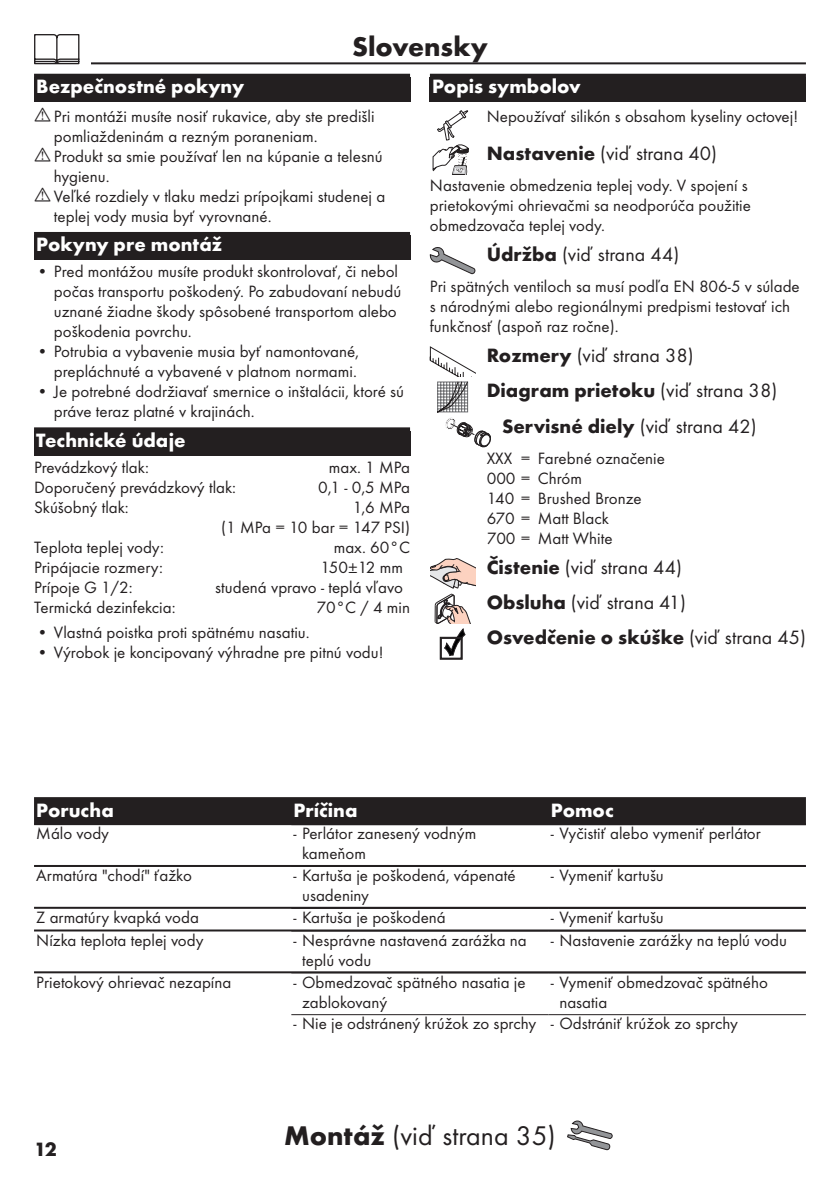
<style>
.page{position:relative;width:840px;height:1191px;background:#fff}
.page>*{position:absolute;margin:0;border:0;box-sizing:border-box;transform-origin:0 0}
.Montage_mit_Symbol_SK{font:28px "Futura TOT Boo";color:#231f20}
.Sprache_Rahmenwechsel_SK{font:700 28px "Futura TOT";color:#231f20}
.Ueberschrift_Grafik_SK{font:700 20px "Futura TOT";color:#231f20}
.Ueberschrift_Grafik__folgeText_SK{font:20px "Futura TOT Boo";color:#231f20}
.Ueberschrift_SK{font:700 20px "Futura TOT";color:#fff}
.Ueberschrift_Grafik_SK-2{font:20px "Futura TOT Boo";color:#231f20}
.Tabelle_Kopf_SK{font:700 20px "Futura TOT";color:#fff}
.Ueberschrift___SK{font:700 20px "Futura TOT";color:#fff}
.Normaltext_nach_Grafik_SK{font:17px/20px "Futura TOT Boo";color:#231f20}
.Techn__Daten_SK{font:17px/20px "Futura TOT Boo";color:#231f20;text-align:right}
.Tabelle_Spalte_SK{font:17px "Futura TOT Boo";color:#231f20}
.Farbe_SK{font:17px/20px "Futura TOT Boo";color:#231f20}
.Normaltext_Grafik_SK{font:17px "Futura TOT Boo";color:#231f20}
.s1{font-family:"Futura TOT";font-weight:700}
.s2{font-family:"Futura TOT Boo";font-weight:400}
</style>
<div class="page">
<hr style="left:34px;top:62px;width:771px;height:2px;background:#231f20">
<div style="left:23px;top:34px;width:68px;height:34px;background:#fff"></div>
<svg style="left:34px;top:34px;width:45px;height:30px"></svg>
<svg style="left:567px;top:1120px;width:45px;height:30px"></svg>
<div style="left:34px;top:74px;width:376px;height:28px;background:#231f20"></div>
<div style="left:34px;top:232px;width:376px;height:28px;background:#231f20"></div>
<div style="left:34px;top:427px;width:376px;height:28px;background:#231f20"></div>
<div style="left:429px;top:74px;width:376px;height:28px;background:#231f20"></div>
<svg style="left:432px;top:110px;width:36px;height:65px"></svg>
<svg style="left:429px;top:247px;width:46px;height:27px"></svg>
<svg style="left:429px;top:346px;width:61px;height:101px"></svg>
<svg style="left:430px;top:558px;width:45px;height:30px"></svg>
<svg style="left:434px;top:594px;width:36px;height:65px"></svg>
<div style="left:34px;top:797px;width:771px;height:26px;background:#231f20"></div>
<hr style="left:34px;top:823px;width:771px;height:2px;background:#231f20">
<hr style="left:34px;top:865px;width:771px;height:2px;background:#231f20">
<hr style="left:34px;top:906px;width:771px;height:2px;background:#231f20">
<hr style="left:34px;top:929px;width:771px;height:2px;background:#231f20">
<hr style="left:34px;top:971px;width:771px;height:2px;background:#231f20">
<hr style="left:291px;top:1014px;width:257px;height:1px;background:#231f20">
<hr style="left:548px;top:1014px;width:257px;height:1px;background:#231f20">
<p class="Sprache_Rahmenwechsel_SK" style="left:352px;top:29px;width:137px">Slovensky</p>
<p class="Ueberschrift___SK" style="left:36px;top:74px;width:209px">Bezpečnostné pokyny</p>
<p class="Normaltext_nach_Grafik_SK" style="left:54px;top:106px;width:322px">Pri montáži musíte nosiť rukavice, aby ste predišli pomliaždeninám a rezným poraneniam.</p>
<p class="Normaltext_nach_Grafik_SK" style="left:54px;top:146px;width:330px">Produkt sa smie používať len na kúpanie a telesnú hygienu.</p>
<p class="Normaltext_nach_Grafik_SK" style="left:54px;top:186px;width:332px">Veľké rozdiely v tlaku medzi prípojkami studenej a teplej vody musia byť vyrovnané.</p>
<p class="Ueberschrift_SK" style="left:36px;top:232px;width:187px">Pokyny pre montáž</p>
<p class="Normaltext_nach_Grafik_SK" style="left:54px;top:261px;width:349px;text-indent:-17px">• Pred montážou musíte produkt skontrolovať, či nebol počas transportu poškodený. Po zabudovaní nebudú uznané žiadne škody spôsobené transportom alebo poškodenia povrchu.</p>
<p class="Normaltext_nach_Grafik_SK" style="left:37px;top:341px;width:323px;text-align:right">• Potrubia a vybavenie musia byť namontované, prepláchnuté a vybavené v platnom normami.</p>
<p class="Normaltext_nach_Grafik_SK" style="left:54px;top:381px;width:351px;text-indent:-17px">• Je potrebné dodržiavať smernice o inštalácii, ktoré sú práve teraz platné v krajinách.</p>
<p class="Ueberschrift_SK" style="left:36px;top:428px;width:151px">Technické údaje</p>
<p class="Techn__Daten_SK" style="left:34px;top:457px;width:116px">Prevádzkový tlak:</p>
<p class="Techn__Daten_SK" style="left:329px;top:457px;width:83px">max. 1 MPa</p>
<p class="Techn__Daten_SK" style="left:34px;top:477px;width:203px">Doporučený prevádzkový tlak:</p>
<p class="Techn__Daten_SK" style="left:318px;top:477px;width:93px">0,1 - 0,5 MPa</p>
<p class="Techn__Daten_SK" style="left:34px;top:497px;width:96px">Skúšobný tlak:</p>
<p class="Techn__Daten_SK" style="left:221px;top:497px;width:190px">1,6 MPa<br>(1 MPa = 10 bar = 147 PSI)</p>
<p class="Techn__Daten_SK" style="left:34px;top:537px;width:131px">Teplota teplej vody:</p>
<p class="Techn__Daten_SK" style="left:333px;top:537px;width:78px">max. 60°C</p>
<p class="Techn__Daten_SK" style="left:34px;top:557px;width:130px">Pripájacie rozmery:</p>
<p class="Techn__Daten_SK" style="left:320px;top:557px;width:84px">150±12 mm</p>
<p class="Techn__Daten_SK" style="left:34px;top:577px;width:100px">Prípoje G 1/2:</p>
<p class="Techn__Daten_SK" style="left:215px;top:577px;width:189px">studená vpravo - teplá vľavo</p>
<p class="Techn__Daten_SK" style="left:34px;top:597px;width:143px">Termická dezinfekcia:</p>
<p class="Techn__Daten_SK" style="left:316px;top:597px;width:95px">70°C / 4 min</p>
<p class="Normaltext_nach_Grafik_SK" style="left:37px;top:622px;width:274px">• Vlastná poistka proti spätnému nasatiu.</p>
<p class="Normaltext_nach_Grafik_SK" style="left:37px;top:642px;width:348px">• Výrobok je koncipovaný výhradne pre pitnú vodu!</p>
<p class="Ueberschrift_SK" style="left:432px;top:74px;width:150px">Popis symbolov</p>
<p class="Normaltext_Grafik_SK" style="left:486px;top:106px;width:313px">Nepoužívať silikón s obsahom kyseliny octovej!</p>
<p class="Ueberschrift_Grafik__folgeText_SK" style="left:486px;top:141px;width:232px"><span class="s1">Nastavenie</span> (viď strana 40)</p>
<p class="Normaltext_nach_Grafik_SK" style="left:429px;top:175px;width:322px">Nastavenie obmedzenia teplej vody. V spojení s prietokovými ohrievačmi sa neodporúča použitie obmedzovača teplej vody.</p>
<p class="Ueberschrift_Grafik__folgeText_SK" style="left:486px;top:242px;width:194px"><span class="s1">Údržba</span> (viď strana 44)</p>
<p class="Normaltext_nach_Grafik_SK" style="left:429px;top:276px;width:371px">Pri spätných ventiloch sa musí podľa EN 806-5 v súlade s národnými alebo regionálnymi predpismi testovať ich funkčnosť (aspoň raz ročne).</p>
<p class="Ueberschrift_Grafik_SK-2" style="left:486px;top:343px;width:208px"><span class="s1">Rozmery</span> (viď strana 38)</p>
<p class="Ueberschrift_Grafik_SK" style="left:486px;top:378px;width:292px">Diagram prietoku <span class="s2">(viď strana 38)</span></p>
<p class="Ueberschrift_Grafik_SK" style="left:501px;top:413px;width:256px">Servisné diely <span class="s2">(viď strana 42)</span></p>
<p class="Farbe_SK" style="left:486px;top:448px;width:180px">XXX = Farebné označenie<br>000 = Chróm<br>140 = Brushed Bronze<br>670 = Matt Black<br>700 = Matt White</p>
<p class="Ueberschrift_Grafik_SK-2" style="left:486px;top:555px;width:197px"><span class="s1">Čistenie</span> (viď strana 44)</p>
<p class="Ueberschrift_Grafik__folgeText_SK" style="left:486px;top:590px;width:201px"><span class="s1">Obsluha</span> (viď strana 41)</p>
<p class="Ueberschrift_Grafik_SK" style="left:486px;top:625px;width:320px">Osvedčenie o skúške <span class="s2">(viď strana 45)</span></p>
<p class="Tabelle_Kopf_SK" style="left:36px;top:798px;width:79px">Porucha</p>
<p class="Tabelle_Kopf_SK" style="left:293px;top:798px;width:65px">Príčina</p>
<p class="Tabelle_Kopf_SK" style="left:550px;top:798px;width:64px">Pomoc</p>
<p class="Tabelle_Spalte_SK" style="left:36px;top:823px;width:74px">Málo vody</p>
<p class="Normaltext_nach_Grafik_SK" style="left:302px;top:823px;width:175px;text-indent:-9px">- Perlátor zanesený vodným kameňom</p>
<p class="Normaltext_nach_Grafik_SK" style="left:550px;top:823px;width:211px">- Vyčistiť alebo vymeniť perlátor</p>
<p class="Tabelle_Spalte_SK" style="left:36px;top:865px;width:157px">Armatúra "chodí" ťažko</p>
<p class="Normaltext_nach_Grafik_SK" style="left:302px;top:865px;width:215px;text-indent:-9px">- Kartuša je poškodená, vápenaté usadeniny</p>
<p class="Normaltext_nach_Grafik_SK" style="left:550px;top:865px;width:114px">- Vymeniť kartušu</p>
<p class="Tabelle_Spalte_SK" style="left:36px;top:907px;width:164px">Z armatúry kvapká voda</p>
<p class="Normaltext_nach_Grafik_SK" style="left:293px;top:907px;width:154px">- Kartuša je poškodená</p>
<p class="Normaltext_nach_Grafik_SK" style="left:550px;top:907px;width:114px">- Vymeniť kartušu</p>
<p class="Tabelle_Spalte_SK" style="left:36px;top:930px;width:169px">Nízka teplota teplej vody</p>
<p class="Normaltext_nach_Grafik_SK" style="left:302px;top:930px;width:226px;text-indent:-9px">- Nesprávne nastavená zarážka na teplú vodu</p>
<p class="Normaltext_nach_Grafik_SK" style="left:550px;top:930px;width:237px">- Nastavenie zarážky na teplú vodu</p>
<p class="Tabelle_Spalte_SK" style="left:36px;top:971px;width:196px">Prietokový ohrievač nezapína</p>
<p class="Normaltext_nach_Grafik_SK" style="left:302px;top:971px;width:225px;text-indent:-9px">- Obmedzovač spätného nasatia je zablokovaný</p>
<p class="Normaltext_nach_Grafik_SK" style="left:559px;top:971px;width:210px;text-indent:-9px">- Vymeniť obmedzovač spätného nasatia</p>
<p class="Normaltext_nach_Grafik_SK" style="left:293px;top:1013px;width:244px">- Nie je odstránený krúžok zo sprchy</p>
<p class="Normaltext_nach_Grafik_SK" style="left:550px;top:1013px;width:188px">- Odstrániť krúžok zo sprchy</p>
<p class="Ueberschrift_Grafik_SK" style="left:34px;top:1136px;width:24px">12</p>
<p class="Montage_mit_Symbol_SK" style="left:284px;top:1119px;width:273px"><span class="s1">Montáž</span> (viď strana 35)</p>
</div>
